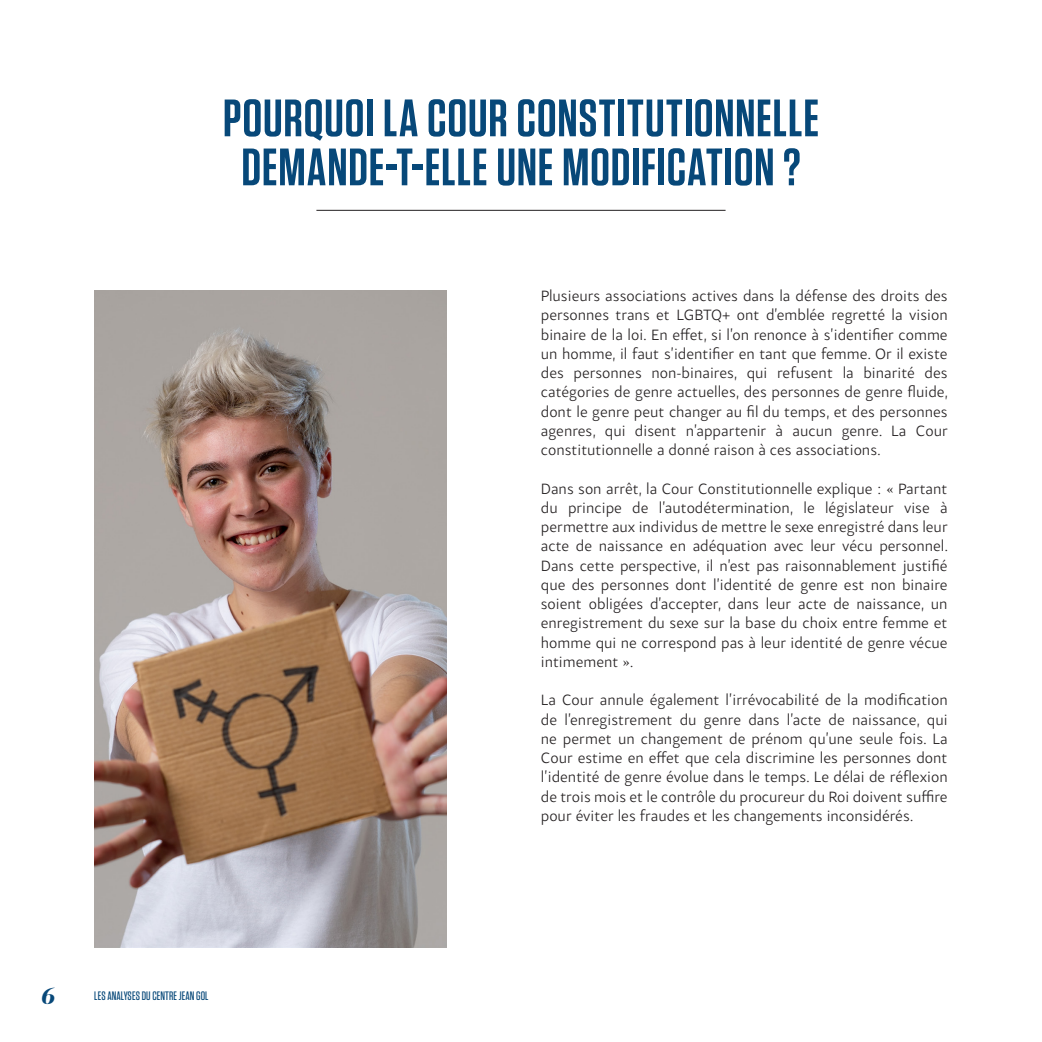
<style>
.page{position:relative;width:1042px;height:1042px;background:#fff}
.page>*{position:absolute;margin:0;border:0;box-sizing:border-box;transform-origin:0 0}
.TITRE{font:600 52.5px/49px "Tungsten";letter-spacing:.015em;color:#074879;text-align:center}
.t1{font:italic 700 23.28px "Anglecia Pro Display";color:#074879}
.TEXTE_CONTINU{font:300 15.75px/19.2px "Samo Sans Pro";color:#231f20;text-align:justify}
.t2{font:500 12.25px "Tungsten";letter-spacing:.01em;color:#074879}
</style>
<div class="page">
<hr style="left:316px;top:210px;width:409px;height:1px;background:#231f20">
<img style="left:94px;top:290px;width:352px;height:657px">
<p class="TITRE" style="left:223px;top:95px;width:597px">POURQUOI LA COUR CONSTITUTIONNELLE<br>DEMANDE-T-ELLE UNE MODIFICATION ?</p>
<p class="TEXTE_CONTINU" style="left:541px;top:286px;width:409px">Plusieurs associations actives dans la défense des droits des personnes trans et LGBTQ+ ont d’emblée regretté la vision binaire de la loi. En effet, si l’on renonce à s’identifier comme un homme, il faut s’identifier en tant que femme. Or il existe des personnes non-binaires, qui refusent la binarité des catégories de genre actuelles, des personnes de genre fluide, dont le genre peut changer au fil du temps, et des personnes agenres, qui disent n’appartenir à aucun genre. La Cour constitutionnelle a donné raison à ces associations.</p>
<p class="TEXTE_CONTINU" style="left:541px;top:479px;width:409px">Dans son arrêt, la Cour Constitutionnelle explique : « Partant du principe de l’autodétermination, le législateur vise à permettre aux individus de mettre le sexe enregistré dans leur acte de naissance en adéquation avec leur vécu personnel.<br>Dans cette perspective, il n’est pas raisonnablement justifié que des personnes dont l’identité de genre est non binaire soient obligées d’accepter, dans leur acte de naissance, un enregistrement du sexe sur la base du choix entre femme et homme qui ne correspond pas à leur identité de genre vécue intimement ».</p>
<p class="TEXTE_CONTINU" style="left:541px;top:691px;width:408px">La Cour annule également l’irrévocabilité de la modification de l’enregistrement du genre dans l’acte de naissance, qui ne permet un changement de prénom qu’une seule fois. La Cour estime en effet que cela discrimine les personnes dont l’identité de genre évolue dans le temps. Le délai de réflexion de trois mois et le contrôle du procureur du Roi doivent suffire pour éviter les fraudes et les changements inconsidérés.</p>
<h2 class="t1" style="left:40px;top:980px;width:15px">6</h2>
<p class="t2" style="left:94px;top:989px;width:116px">LES ANALYSES DU CENTRE JEAN GOL</p>
</div>
